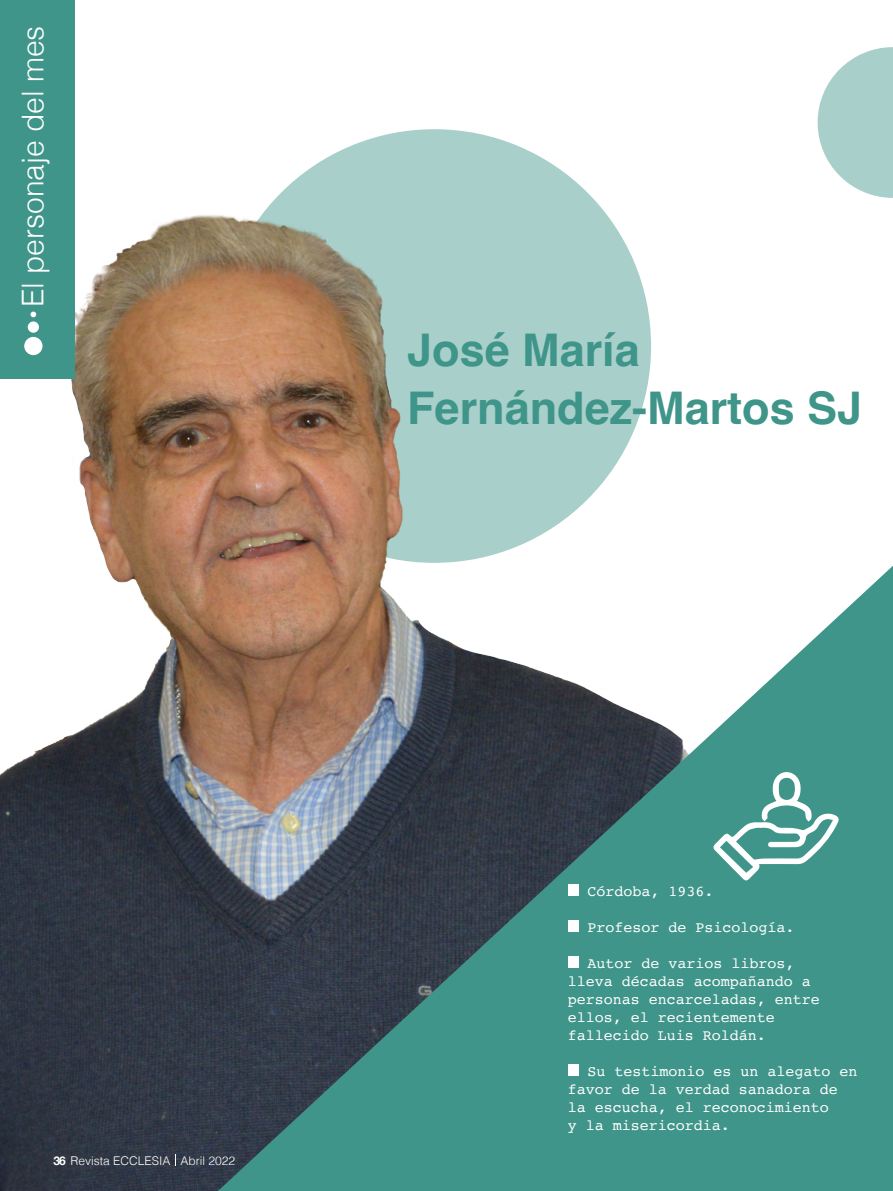
<style>
.page{position:relative;width:893px;height:1191px;background:#fff}
.page>*{position:absolute;margin:0;border:0;box-sizing:border-box;transform-origin:0 0}
.t1{font:700 45px/58.5px "Helvetica";color:#3f9589}
.t2{font:300 30px "Helvetica";color:#fff}
.t3{font:15px/18px "Courier";color:#fff}
.t4{font:300 12px "Helvetica";color:#fff}
.s1{font-family:"Helvetica Neue";font-weight:700}
</style>
<div class="page">
<img style="left:0;top:129px;width:651px;height:1062px">
<svg style="left:175px;top:1154px;width:1px;height:12px"></svg>
<svg style="left:818px;top:47px;width:75px;height:151px"></svg>
<div style="left:0;top:0;width:75px;height:378px;background:#3f9589"></div>
<div style="left:24px;top:337px;width:19px;height:18px;background:#fff;border-radius:50%"></div>
<div style="left:28px;top:321px;width:11px;height:12px;background:#fff;border-radius:50%"></div>
<svg style="left:31px;top:311px;width:5px;height:6px"></svg>
<svg style="left:218px;top:566px;width:675px;height:625px;background:#618884"></svg>
<div style="left:568px;top:884px;width:10px;height:12px;background:#fff"></div>
<div style="left:568px;top:920px;width:10px;height:12px;background:#fff"></div>
<div style="left:568px;top:956px;width:10px;height:12px;background:#fff"></div>
<div style="left:568px;top:1064px;width:10px;height:12px;background:#fff"></div>
<svg style="left:713px;top:771px;width:126px;height:110px"></svg>
<h2 class="t2" style="left:7px;top:307px;width:283px;rotate:-90deg">El personaje del mes</h2>
<h1 class="t1" style="left:407px;top:325px;width:457px">José María<br>Fernández-Martos SJ</h1>
<p class="t4" style="left:53px;top:1150px;width:183px"><span class="s1">36</span> Revista ECCLESIA Abril 2022</p>
<p class="t3" style="left:587px;top:882px;width:127px">Córdoba, 1936.</p>
<p class="t3" style="left:587px;top:918px;width:209px">Profesor de Psicología.</p>
<p class="t3" style="left:568px;top:954px;width:254px;text-indent:20px">Autor de varios libros, lleva décadas acompañando a personas encarceladas, entre ellos, el recientemente fallecido Luis Roldán.</p>
<p class="t3" style="left:568px;top:1062px;width:291px;text-indent:20px">Su testimonio es un alegato en favor de la verdad sanadora de la escucha, el reconocimiento<br>y la misericordia.</p>
</div>
